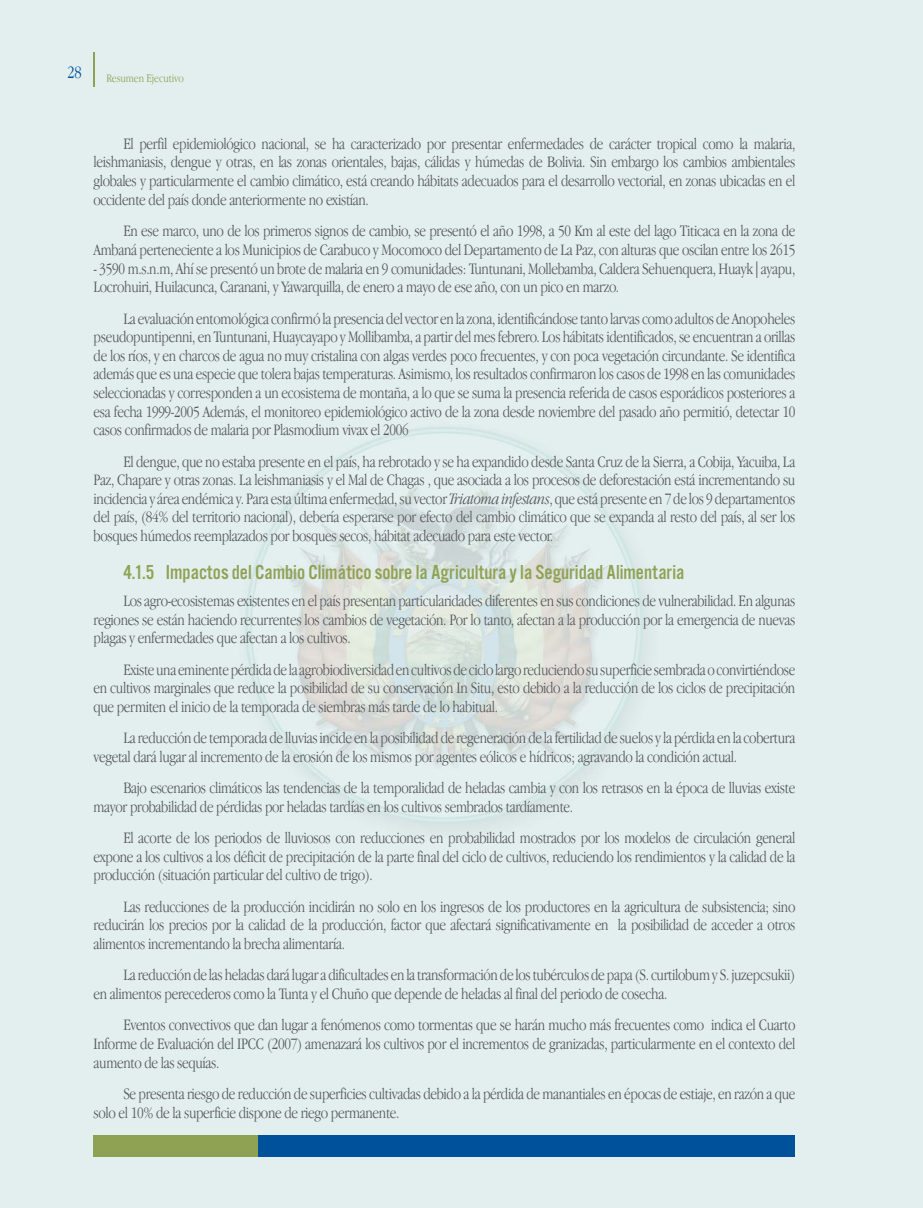
<style>
.page{position:relative;width:923px;height:1208px;background:#e2efee}
.page>*{position:absolute;margin:0;border:0;box-sizing:border-box;transform-origin:0 0}
.t1{font:21px "Alternate Got No 3 D";color:#8fa254}
.t2{font:300 18px "Apple Garamond";color:#00519c}
.t3{font:300 16.5px/18.6px "Apple Garamond";letter-spacing:-.02em;color:#58595b;text-align:justify}
.t4{font:300 12px "Apple Garamond";color:#8fa254}
.s1{font-style:italic}
</style>
<div class="page">
<div style="left:258px;top:1135px;width:537px;height:22px;background:#00519c"></div>
<div style="left:94px;top:1135px;width:164px;height:22px;background:#8fa254"></div>
<hr style="left:94px;top:52px;width:1px;height:34px;background:#8fa254">
<img style="left:245px;top:426px;width:399px;height:399px">
<p class="t2" style="left:67px;top:65px;width:16px">28</p>
<p class="t4" style="left:106px;top:74px;width:79px">Resumen Ejecutivo</p>
<p class="t3" style="left:94px;top:135px;width:703px;text-indent:30px">El perfil epidemiológico nacional, se ha caracterizado por presentar enfermedades de carácter tropical como la malaria, leishmaniasis, dengue y otras, en las zonas orientales, bajas, cálidas y húmedas de Bolivia. Sin embargo los cambios ambientales globales y particularmente el cambio climático, está creando hábitats adecuados para el desarrollo vectorial, en zonas ubicadas en el occidente del país donde anteriormente no existían.</p>
<p class="t3" style="left:94px;top:223px;width:703px;text-align:right">En ese marco, uno de los primeros signos de cambio, se presentó el año 1998, a 50 Km al este del lago Titicaca en la zona de<br>Ambaná perteneciente a los Municipios de Carabuco y Mocomoco del Departamento de La Paz, con alturas que oscilan entre los 2615</p>
<p class="t3" style="left:94px;top:260px;width:703px">- 3590 m.s.n.m, Ahí se presentó un brote de malaria en 9 comunidades: Tuntunani, Mollebamba, Caldera Sehuenquera, Huayk|ayapu,<br>Locrohuiri, Huilacunca, Caranani, y Yawarquilla, de enero a mayo de ese año, con un pico en marzo.</p>
<p class="t3" style="left:94px;top:310px;width:703px;text-indent:30px">La evaluación entomológica confirmó la presencia del vector en la zona, identificándose tanto larvas como adultos de Anopoheles pseudopuntipenni, en Tuntunani, Huaycayapo y Mollibamba, a partir del mes febrero. Los hábitats identificados, se encuentran a orillas de los ríos, y en charcos de agua no muy cristalina con algas verdes poco frecuentes, y con poca vegetación circundante. Se identifica además que es una especie que tolera bajas temperaturas. Asimismo, los resultados confirmaron los casos de 1998 en las comunidades seleccionadas y corresponden a un ecosistema de montaña, a lo que se suma la presencia referida de casos esporádicos posteriores a esa fecha 1999-2005 Además, el monitoreo epidemiológico activo de la zona desde noviembre del pasado año permitió, detectar 10 casos confirmados de malaria por Plasmodium vivax el 2006</p>
<p class="t3" style="left:94px;top:453px;width:703px;text-indent:30px">El dengue, que no estaba presente en el país, ha rebrotado y se ha expandido desde Santa Cruz de la Sierra, a Cobija, Yacuiba, La Paz, Chapare y otras zonas. La leishmaniasis y el Mal de Chagas , que asociada a los procesos de deforestación está incrementando su incidencia y área endémica y. Para esta última enfermedad, su vector <span class="s1">Triatoma infestans</span>, que está presente en 7 de los 9 departamentos del país, (84% del territorio nacional), debería esperarse por efecto del cambio climático que se expanda al resto del país, al ser los bosques húmedos reemplazados por bosques secos, hábitat adecuado para este vector.</p>
<p class="t1" style="left:123px;top:564px;width:562px">4.1.5 Impactos del Cambio Climático sobre la Agricultura y la Seguridad Alimentaria</p>
<p class="t3" style="left:94px;top:593px;width:703px;text-indent:30px">Los agro-ecosistemas existentes en el país presentan particularidades diferentes en sus condiciones de vulnerabilidad. En algunas regiones se están haciendo recurrentes los cambios de vegetación. Por lo tanto, afectan a la producción por la emergencia de nuevas plagas y enfermedades que afectan a los cultivos.</p>
<p class="t3" style="left:94px;top:661px;width:703px;text-indent:30px">Existe una eminente pérdida de la agrobiodiversidad en cultivos de ciclo largo reduciendo su superficie sembrada o convirtiéndose en cultivos marginales que reduce la posibilidad de su conservación In Situ, esto debido a la reducción de los ciclos de precipitación que permiten el inicio de la temporada de siembras más tarde de lo habitual.</p>
<p class="t3" style="left:94px;top:730px;width:703px;text-indent:30px">La reducción de temporada de lluvias incide en la posibilidad de regeneración de la fertilidad de suelos y la pérdida en la cobertura vegetal dará lugar al incremento de la erosión de los mismos por agentes eólicos e hídricos; agravando la condición actual.</p>
<p class="t3" style="left:94px;top:780px;width:703px;text-indent:30px">Bajo escenarios climáticos las tendencias de la temporalidad de heladas cambia y con los retrasos en la época de lluvias existe mayor probabilidad de pérdidas por heladas tardías en los cultivos sembrados tardíamente.</p>
<p class="t3" style="left:94px;top:830px;width:703px;text-indent:30px">El acorte de los periodos de lluviosos con reducciones en probabilidad mostrados por los modelos de circulación general expone a los cultivos a los déficit de precipitación de la parte final del ciclo de cultivos, reduciendo los rendimientos y la calidad de la producción (situación particular del cultivo de trigo).</p>
<p class="t3" style="left:94px;top:898px;width:703px;text-indent:30px">Las reducciones de la producción incidirán no solo en los ingresos de los productores en la agricultura de subsistencia; sino reducirán los precios por la calidad de la producción, factor que afectará significativamente en la posibilidad de acceder a otros alimentos incrementando la brecha alimentaría.</p>
<p class="t3" style="left:94px;top:967px;width:703px;text-indent:30px">La reducción de las heladas dará lugar a dificultades en la transformación de los tubérculos de papa (S. curtilobum y S. juzepcsukii) en alimentos perecederos como la Tunta y el Chuño que depende de heladas al final del periodo de cosecha.</p>
<p class="t3" style="left:94px;top:1017px;width:703px;text-indent:30px">Eventos convectivos que dan lugar a fenómenos como tormentas que se harán mucho más frecuentes como indica el Cuarto Informe de Evaluación del IPCC (2007) amenazará los cultivos por el incrementos de granizadas, particularmente en el contexto del aumento de las sequías.</p>
<p class="t3" style="left:94px;top:1085px;width:703px;text-indent:30px">Se presenta riesgo de reducción de superficies cultivadas debido a la pérdida de manantiales en épocas de estiaje, en razón a que solo el 10% de la superficie dispone de riego permanente.</p>
</div>
